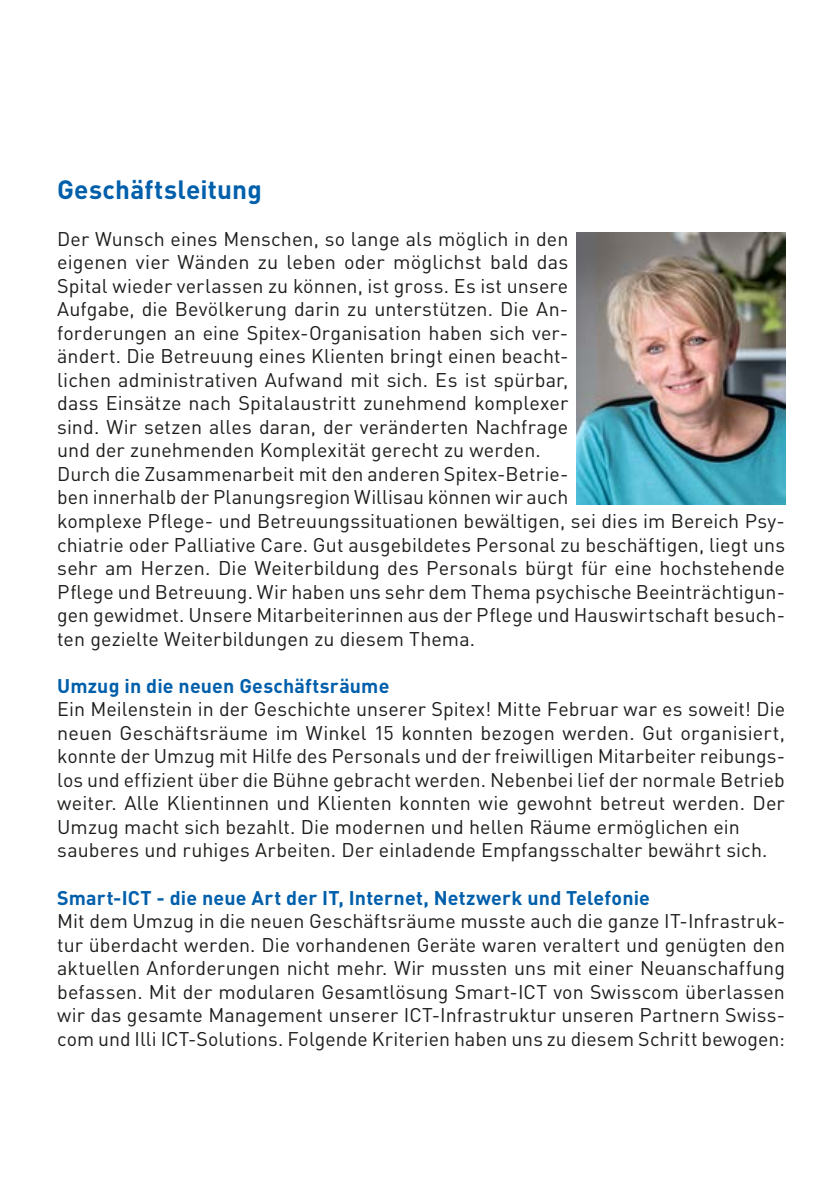
<style>
.page{position:relative;width:840px;height:1191px;background:#fff}
.page>*{position:absolute;margin:0;border:0;box-sizing:border-box;transform-origin:0 0}
.t1{font:700 26.2px "DIN Pro";letter-spacing:.01em;color:#005fab}
.t2{font:19.6px/23.6px "DIN Pro";letter-spacing:.005em;color:#1d1d1b}
.t3{font:700 19.6px "DIN Pro";letter-spacing:.01em;color:#005fab}
</style>
<div class="page">
<img style="left:576px;top:232px;width:208px;height:272px">
<h1 class="t1" style="left:57px;top:172px;width:206px">Geschäftsleitung</h1>
<p class="t2" style="left:57px;top:226px;width:729px">Der Wunsch eines Menschen, so lange als möglich in den<br>eigenen vier Wänden zu leben oder möglichst bald das<br>Spital wieder verlassen zu können, ist gross. Es ist unsere<br>Aufgabe, die Bevölkerung darin zu unterstützen. Die An-<br>forderungen an eine Spitex-Organisation haben sich ver-<br>ändert. Die Betreuung eines Klienten bringt einen beacht-<br>lichen administrativen Aufwand mit sich. Es ist spürbar,<br>dass Einsätze nach Spitalaustritt zunehmend komplexer<br>sind. Wir setzen alles daran, der veränderten Nachfrage<br>und der zunehmenden Komplexität gerecht zu werden.<br>Durch die Zusammenarbeit mit den anderen Spitex-Betrie-<br>ben innerhalb der Planungsregion Willisau können wir auch<br>komplexe Pflege- und Betreuungssituationen bewältigen, sei dies im Bereich Psy&shy;chiatrie oder Palliative Care. Gut ausgebildetes Personal zu beschäftigen, liegt uns sehr am Herzen. Die Weiterbildung des Personals bürgt für eine hochstehende Pflege und Betreuung. Wir haben uns sehr dem Thema psychische Beeinträchtigun&shy;gen gewidmet. Unsere Mitarbeiterinnen aus der Pflege und Hauswirtschaft besuch&shy;ten gezielte Weiterbildungen zu diesem Thema.</p>
<p class="t3" style="left:57px;top:672px;width:333px">Umzug in die neuen Geschäftsräume</p>
<p class="t2" style="left:57px;top:697px;width:729px">Ein Meilenstein in der Geschichte unserer Spitex! Mitte Februar war es soweit! Die neuen Geschäftsräume im Winkel 15 konnten bezogen werden. Gut organisiert, konnte der Umzug mit Hilfe des Personals und der freiwilligen Mitarbeiter reibungs&shy;los und effizient über die Bühne gebracht werden. Nebenbei lief der normale Betrieb weiter. Alle Klientinnen und Klienten konnten wie gewohnt betreut werden. Der Umzug macht sich bezahlt. Die modernen und hellen Räume ermöglichen ein sauberes und ruhiges Arbeiten. Der einladende Empfangsschalter bewährt sich.</p>
<p class="t3" style="left:57px;top:884px;width:594px">Smart-ICT - die neue Art der IT, Internet, Netzwerk und Telefonie</p>
<p class="t2" style="left:57px;top:908px;width:729px;text-align:justify">Mit dem Umzug in die neuen Geschäftsräume musste auch die ganze IT-Infrastruk&shy;tur überdacht werden. Die vorhandenen Geräte waren veraltert und genügten den aktuellen Anforderungen nicht mehr. Wir mussten uns mit einer Neuanschaffung befassen. Mit der modularen Gesamtlösung Smart-ICT von Swisscom überlassen wir das gesamte Management unserer ICT-Infrastruktur unseren Partnern Swiss&shy;com und Illi ICT-Solutions. Folgende Kriterien haben uns zu diesem Schritt bewogen:</p>
</div>
